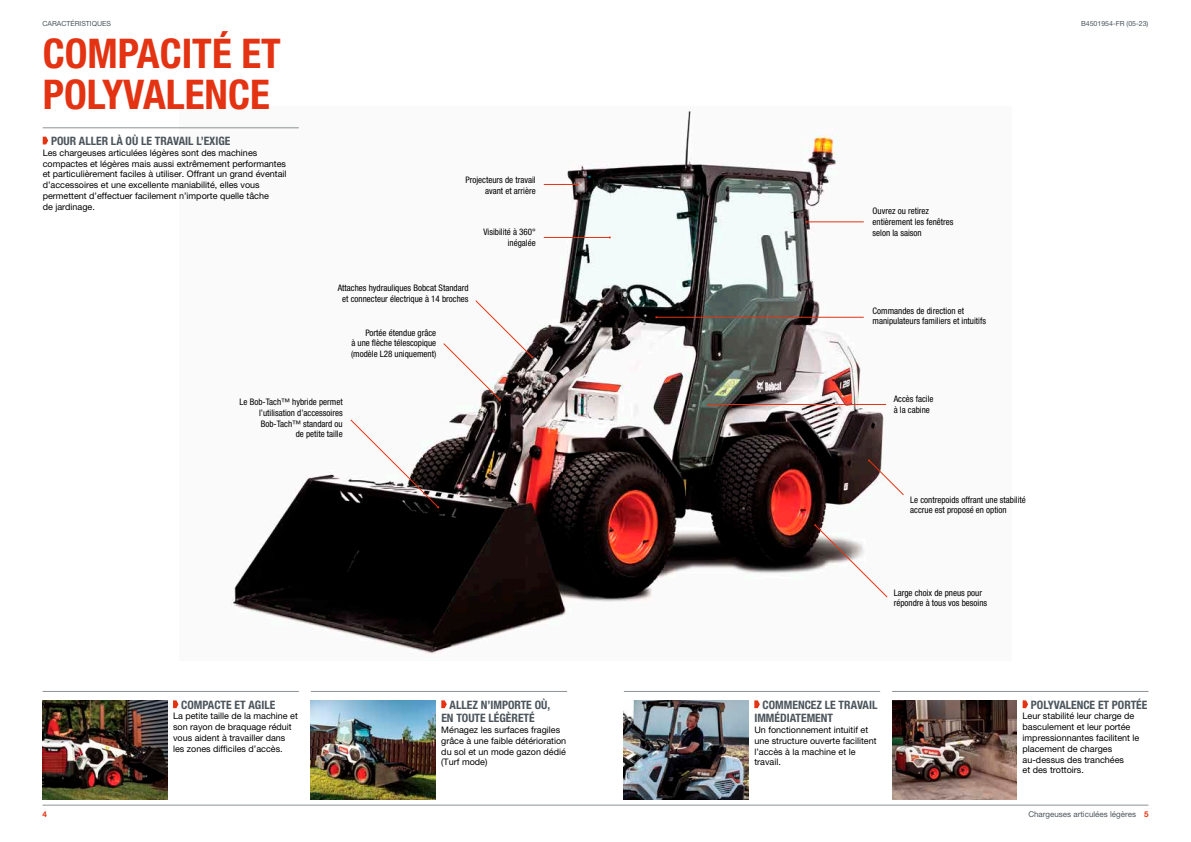
<style>
.page{position:relative;width:1191px;height:842px;background:#fff}
.page>*{position:absolute;margin:0;border:0;box-sizing:border-box;transform-origin:0 0}
.t1{font:700 condensed 41px/40.4px "Helvetica Neue LT Pro";color:#e43312}
.t2{font:700 condensed 11.6px/13.6px "Helvetica Neue LT Pro";color:#4c555c}
.t3{font:9px/10.8px "Helvetica Neue LT Pro";color:#000}
.t4{font:condensed 9px/10.8px "Helvetica Neue LT Pro";color:#000}
.t5{font:8px "Helvetica Neue LT Pro";color:#4c555c}
.t6{font:700 8px "Helvetica Neue LT Pro";color:#e43312}
.t7{font:7px "Helvetica Neue LT Pro";color:#4c555c}
.s1{font-weight:700;color:#e43312}
</style>
<div class="page">
<hr style="left:43px;top:805px;width:1105px;height:1px;background:#8b9296">
<img style="left:180px;top:107px;width:724px;height:547px">
<hr style="left:43px;top:691px;width:256px;height:1px;background:#8b9296">
<hr style="left:624px;top:691px;width:256px;height:1px;background:#8b9296">
<img style="left:624px;top:700px;width:124px;height:99px">
<hr style="left:311px;top:691px;width:256px;height:1px;background:#8b9296">
<img style="left:311px;top:700px;width:124px;height:99px">
<hr style="left:892px;top:691px;width:256px;height:1px;background:#8b9296">
<hr style="left:544px;top:237px;width:66px;height:1px;background:#e43312">
<hr style="left:806px;top:222px;width:57px;height:1px;background:#e43312">
<hr style="left:656px;top:317px;width:207px;height:1px;background:#e43312">
<hr style="left:708px;top:404px;width:178px;height:1px;background:#e43312">
<svg style="left:814px;top:524px;width:73px;height:73px"></svg>
<svg style="left:868px;top:459px;width:36px;height:36px"></svg>
<svg style="left:350px;top:419px;width:89px;height:89px"></svg>
<svg style="left:443px;top:300px;width:90px;height:101px"></svg>
<img style="left:43px;top:700px;width:124px;height:99px">
<img style="left:892px;top:700px;width:125px;height:99px">
<svg style="left:754px;top:700px;width:6px;height:8px"></svg>
<svg style="left:441px;top:700px;width:6px;height:8px"></svg>
<hr style="left:43px;top:128px;width:256px;height:1px;background:#8b9296">
<svg style="left:43px;top:137px;width:5px;height:7px"></svg>
<hr style="left:544px;top:184px;width:33px;height:1px;background:#e43312">
<svg style="left:173px;top:700px;width:5px;height:8px"></svg>
<svg style="left:1022px;top:700px;width:6px;height:8px"></svg>
<p class="t7" style="left:43px;top:19px;width:70px">CARACTÉRISTIQUES</p>
<h1 class="t1" style="left:43px;top:33px;width:240px">COMPACITÉ ET<br>POLYVALENCE</h1>
<p class="t2" style="left:51px;top:134px;width:181px">POUR ALLER LÀ OÙ LE TRAVAIL L’EXIGE</p>
<p class="t3" style="left:43px;top:147px;width:245px">Les chargeuses articulées légères sont des machines compactes et légères mais aussi extrêmement performantes et particulièrement faciles à utiliser. Offrant un grand éventail d’accessoires et une excellente maniabilité, elles vous permettent d’effectuer facilement n’importe quelle tâche<br>de jardinage.</p>
<p class="t4" style="left:465px;top:175px;width:72px;text-align:right">Projecteurs de travail avant et arrière</p>
<p class="t4" style="left:483px;top:227px;width:54px;text-align:right">Visibilité à 360° inégalée</p>
<p class="t4" style="left:338px;top:282px;width:132px;text-align:center">Attaches hydrauliques Bobcat Standard et connecteur électrique à 14 broches</p>
<p class="t4" style="left:351px;top:327px;width:87px;text-align:justify;text-indent:14px">Portée étendue grâce à une flèche télescopique (modèle L28 uniquement)</p>
<p class="t6" style="left:43px;top:809px;width:6px">4</p>
<p class="t4" style="left:239px;top:396px;width:105px;text-align:right">Le Bob-Tach™ hybride permet l’utilisation d’accessoires<br>Bob-Tach™ standard ou<br>de petite taille</p>
<p class="t2" style="left:181px;top:698px;width:96px">COMPACTE ET AGILE</p>
<p class="t3" style="left:173px;top:711px;width:126px">La petite taille de la machine et son rayon de braquage réduit vous aident à travailler dans les zones difficiles d’accès.</p>
<p class="t2" style="left:441px;top:698px;width:110px;text-indent:8px">ALLEZ N’IMPORTE OÙ,<br>EN TOUTE LÉGÈRETÉ</p>
<p class="t3" style="left:441px;top:724px;width:126px">Ménagez les surfaces fragiles grâce à une faible détérioration du sol et un mode gazon dédié (Turf mode)</p>
<p class="t7" style="left:1081px;top:19px;width:69px">B4501954-FR (05-23)</p>
<p class="t4" style="left:872px;top:205px;width:82px">Ouvrez ou retirez entièrement les fenêtres selon la saison</p>
<p class="t4" style="left:872px;top:305px;width:115px">Commandes de direction et manipulateurs familiers et intuitifs</p>
<p class="t4" style="left:893px;top:393px;width:41px">Accès facile à la cabine</p>
<p class="t4" style="left:910px;top:494px;width:117px">Le contrepoids offrant une stabilité accrue est proposé en option</p>
<p class="t4" style="left:893px;top:587px;width:95px">Large choix de pneus pour répondre à tous vos besoins</p>
<p class="t2" style="left:754px;top:698px;width:125px;text-indent:8px">COMMENCEZ LE TRAVAIL<br>IMMÉDIATEMENT</p>
<p class="t3" style="left:754px;top:724px;width:124px">Un fonctionnement intuitif et une structure ouverte facilitent l’accès à la machine et le travail.</p>
<p class="t2" style="left:1031px;top:698px;width:118px">POLYVALENCE ET PORTÉE</p>
<p class="t3" style="left:1022px;top:711px;width:118px">Leur stabilité leur charge de basculement et leur portée impressionnantes facilitent le placement de charges au-dessus des tranchées<br>et des trottoirs.</p>
<p class="t5" style="left:1028px;top:810px;width:121px">Chargeuses articulées légères <span class="s1">5</span></p>
</div>
